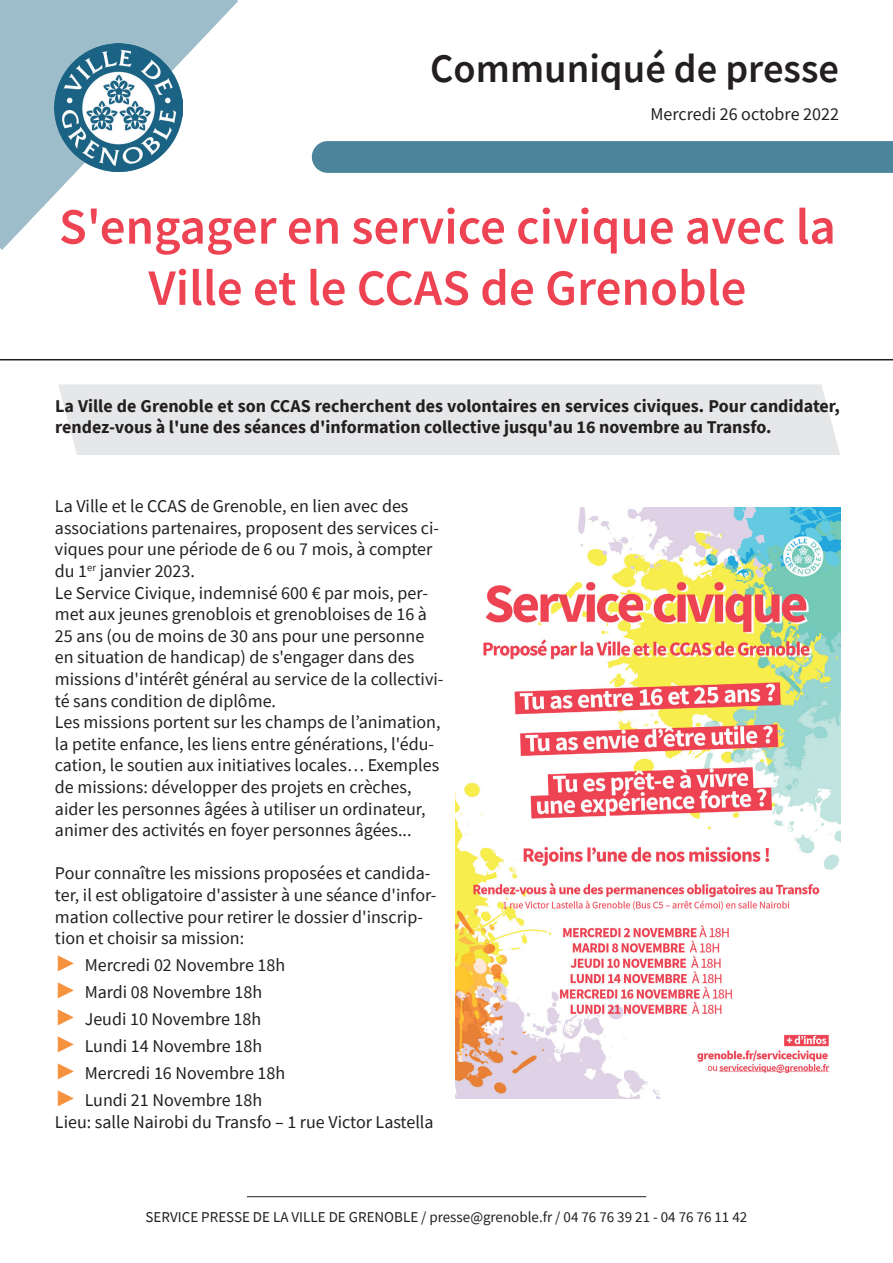
<style>
.page{position:relative;width:893px;height:1263px;background:#fff}
.page>*{position:absolute;margin:0;border:0;box-sizing:border-box;transform-origin:0 0}
.t1{font:600 51px/61.2px "Source Sans Pro";color:#ee4353;text-align:center}
.t2{font:600 40.5px "Source Sans Pro";color:#231f20}
.t3{font:18px/21.6px "Source Sans Pro";color:#231f20}
.t4{font:700 18px/21.6px "Source Sans Pro";color:#231f20}
.t5{font:15px "Source Sans Pro";color:#231f20}
.s1{font-family:"Arial";font-weight:900;font-size:22.5px;color:#f6913e}
</style>
<div class="page">
<svg style="left:0;top:0;width:238px;height:250px"></svg>
<hr style="left:0;top:359px;width:893px;height:1px;background:#231f20">
<hr style="left:247px;top:1196px;width:399px;height:1px;background:#231f20">
<img style="left:54px;top:43px;width:129px;height:129px">
<div style="left:312px;top:141px;width:581px;height:32px;background:#4b849b"></div>
<div style="left:58px;top:384px;width:782px;height:71px;background:#e6e7e9"></div>
<img style="left:455px;top:507px;width:385px;height:591px">
<h2 class="t2" style="left:430px;top:42px;width:410px">Communiqué de presse</h2>
<p class="t3" style="left:650px;top:103px;width:190px">Mercredi 26 octobre 2022</p>
<h1 class="t1" style="left:59px;top:196px;width:778px">S'engager en service civique avec la<br>Ville et le CCAS de Grenoble</h1>
<p class="t4" style="left:55px;top:395px;width:786px">La Ville de Grenoble et son CCAS recherchent des volontaires en services civiques. Pour candidater, rendez-vous à l'une des séances d'information collective jusqu'au 16 novembre au Transfo.</p>
<p class="t3" style="left:55px;top:495px;width:390px">La Ville et le CCAS de Grenoble, en lien avec des associations partenaires, proposent des services ci&shy;viques pour une période de 6 ou 7 mois, à compter du 1<sup>er</sup> janvier 2023.<br>Le Service Civique, indemnisé 600 € par mois, per&shy;met aux jeunes grenoblois et grenobloises de 16 à 25 ans (ou de moins de 30 ans pour une personne en situation de handicap) de s'engager dans des missions d'intérêt général au service de la collectivi&shy;té sans condition de diplôme.<br>Les missions portent sur les champs de l’animation, la petite enfance, les liens entre générations, l'édu&shy;cation, le soutien aux initiatives locales… Exemples de missions: développer des projets en crèches, aider les personnes âgées à utiliser un ordinateur, animer des activités en foyer personnes âgées...</p>
<p class="t3" style="left:55px;top:862px;width:383px">Pour connaître les missions proposées et candida&shy;ter, il est obligatoire d'assister à une séance d'infor&shy;mation collective pour retirer le dossier d'inscrip&shy;tion et choisir sa mission:</p>
<p class="t3" style="left:55px;top:951px;width:232px;line-height:27px"><span class="s1">►</span> Mercredi 02 Novembre 18h <span class="s1">►</span> Mardi 08 Novembre 18h <span class="s1">►</span> Jeudi 10 Novembre 18h <span class="s1">►</span> Lundi 14 Novembre 18h <span class="s1">►</span> Mercredi 16 Novembre 18h <span class="s1">►</span> Lundi 21 Novembre 18h</p>
<p class="t3" style="left:55px;top:1111px;width:380px">Lieu: salle Nairobi du Transfo – 1 rue Victor Lastella</p>
<p class="t5" style="left:146px;top:1207px;width:603px">SERVICE PRESSE DE LA VILLE DE GRENOBLE / presse@grenoble.fr / 04 76 76 39 21 - 04 76 76 11 42</p>
</div>
